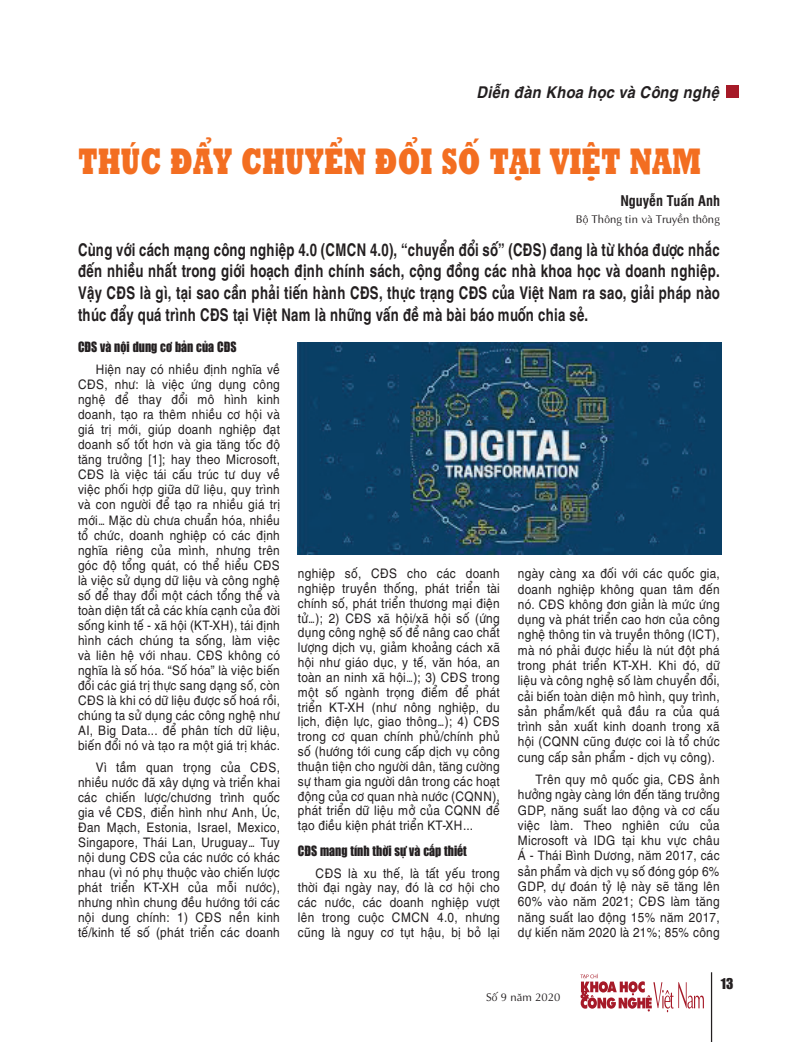
<style>
.page{position:relative;width:798px;height:1042px;background:#fff}
.page>*{position:absolute;margin:0;border:0;box-sizing:border-box;transform-origin:0 0}
.t1{font:37.5px "UTM Rockwell";color:#f36e21;scale:.7 1}
.t2{font:700 17.5px/21.8px "UTM Helve";color:#231f20;text-align:justify;scale:.75 1}
.t3{font:italic 700 16.25px "UTM Helve";color:#231f20;scale:.9 1}
.t4{font:700 14.38px "UTM Swiss Condensed";color:#231f20}
.t5{font:13.75px "UTM Impact";color:#231f20}
.t6{font:13.12px/15px "UTM Helve";color:#231f20;text-align:justify;scale:.9 1}
.t7{font:13.12px "UTM Impact";color:#231f20;scale:.9 1}
.t8{font:11.25px "UTM Aptima";color:#231f20}
</style>
<div class="page">
<hr style="left:710px;top:972px;width:2px;height:70px;background:#231f20">
<svg style="left:580px;top:974px;width:123px;height:38px"></svg>
<div style="left:726px;top:86px;width:12px;height:12px;background:#a61a28"></div>
<img style="left:298px;top:342px;width:423px;height:213px">
<p class="t3" style="left:476px;top:79px;width:271px">Diễn đàn khoa học và công nghệ</p>
<h1 class="t1" style="left:78px;top:135px;width:891px">THÚC ĐẨY CHUYỂN ĐỔI SỐ TẠI VIỆT NAM</h1>
<p class="t4" style="left:620px;top:190px;width:101px">Nguyễn Tuấn Anh</p>
<p class="t8" style="left:575px;top:210px;width:146px">Bộ Thông tin và Truyền thông</p>
<p class="t2" style="left:78px;top:237px;width:857px">Cùng với cách mạng công nghiệp 4.0 (CMCN 4.0), “chuyển đổi số” (CĐS) đang là từ khóa được nhắc đến nhiều nhất trong giới hoạch định chính sách, cộng đồng các nhà khoa học và doanh nghiệp.<br>Vậy CĐS là gì, tại sao cần phải tiến hành CĐS, thực trạng CĐS của Việt Nam ra sao, giải pháp nào thúc đẩy quá trình CĐS tại Việt Nam là những vấn đề mà bài báo muốn chia sẻ.</p>
<p class="t7" style="left:78px;top:338px;width:170px">CĐS và nội dung cơ bản của CĐS</p>
<p class="t6" style="left:78px;top:361px;width:226px;text-indent:18px">Hiện nay có nhiều định nghĩa về CĐS, như: là việc ứng dụng công nghệ để thay đổi mô hình kinh doanh, tạo ra thêm nhiều cơ hội và giá trị mới, giúp doanh nghiệp đạt doanh số tốt hơn và gia tăng tốc độ tăng trưởng [1]; hay theo Microsoft, CĐS là việc tái cấu trúc tư duy về việc phối hợp giữa dữ liệu, quy trình và con người để tạo ra nhiều giá trị mới… Mặc dù chưa chuẩn hóa, nhiều tổ chức, doanh nghiệp có các định nghĩa riêng của mình, nhưng trên góc độ tổng quát, có thể hiểu CĐS là việc sử dụng dữ liệu và công nghệ số để thay đổi một cách tổng thể và toàn diện tất cả các khía cạnh của đời sống kinh tế - xã hội (KT-XH), tái định hình cách chúng ta sống, làm việc và liên hệ với nhau. CĐS không có nghĩa là số hóa. “Số hóa” là việc biến đổi các giá trị thực sang dạng số, còn CĐS là khi có dữ liệu được số hoá rồi, chúng ta sử dụng các công nghệ như AI, Big Data... để phân tích dữ liệu, biến đổi nó và tạo ra một giá trị khác.</p>
<p class="t6" style="left:78px;top:758px;width:226px;text-indent:18px">Vì tầm quan trọng của CĐS, nhiều nước đã xây dựng và triển khai các chiến lược/chương trình quốc gia về CĐS, điển hình như Anh, Úc, Đan Mạch, Estonia, Israel, Mexico, Singapore, Thái Lan, Uruguay… Tuy nội dung CĐS của các nước có khác nhau (vì nó phụ thuộc vào chiến lược phát triển KT-XH của mỗi nước), nhưng nhìn chung đều hướng tới các nội dung chính: 1) CĐS nền kinh tế/kinh tế số (phát triển các doanh</p>
<p class="t6" style="left:298px;top:565px;width:226px">nghiệp số, CĐS cho các doanh nghiệp truyền thống, phát triển tài chính số, phát triển thương mại điện tử…); 2) CĐS xã hội/xã hội số (ứng dụng công nghệ số để nâng cao chất lượng dịch vụ, giảm khoảng cách xã hội như giáo dục, y tế, văn hóa, an toàn an ninh xã hội…); 3) CĐS trong một số ngành trọng điểm để phát triển KT-XH (như nông nghiệp, du lịch, điện lực, giao thông…); 4) CĐS trong cơ quan chính phủ/chính phủ số (hướng tới cung cấp dịch vụ công thuận tiện cho người dân, tăng cường sự tham gia người dân trong các hoạt động của cơ quan nhà nước (CQNN), phát triển dữ liệu mở của CQNN để tạo điều kiện phát triển KT-XH...</p>
<p class="t7" style="left:298px;top:841px;width:189px">CĐS mang tính thời sự và cấp thiết</p>
<p class="t6" style="left:298px;top:864px;width:226px;text-indent:18px">CĐS là xu thế, là tất yếu trong thời đại ngày nay, đó là cơ hội cho các nước, các doanh nghiệp vượt lên trong cuộc CMCN 4.0, nhưng cũng là nguy cơ tụt hậu, bị bỏ lại</p>
<p class="t6" style="left:517px;top:564px;width:226px">ngày càng xa đối với các quốc gia, doanh nghiệp không quan tâm đến nó. CĐS không đơn giản là mức ứng dụng và phát triển cao hơn của công nghệ thông tin và truyền thông (ICT), mà nó phải được hiểu là nút đột phá trong phát triển KT-XH. Khi đó, dữ liệu và công nghệ số làm chuyển đổi, cải biến toàn diện mô hình, quy trình, sản phẩm/kết quả đầu ra của quá trình sản xuất kinh doanh trong xã hội (CQNN cũng được coi là tổ chức cung cấp sản phẩm - dịch vụ công).</p>
<p class="t6" style="left:517px;top:770px;width:226px;text-indent:18px">Trên quy mô quốc gia, CĐS ảnh hưởng ngày càng lớn đến tăng trưởng GDP, năng suất lao động và cơ cấu việc làm. Theo nghiên cứu của Microsoft và IDG tại khu vực châu Á - Thái Bình Dương, năm 2017, các sản phẩm và dịch vụ số đóng góp 6% GDP, dự đoán tỷ lệ này sẽ tăng lên 60% vào năm 2021; CĐS làm tăng năng suất lao động 15% năm 2017, dự kiến năm 2020 là 21%; 85% công</p>
<p class="t5" style="left:720px;top:973px;width:14px">13</p>
<p class="t8" style="left:486px;top:989px;width:76px">Số 9 năm 2020</p>
</div>
